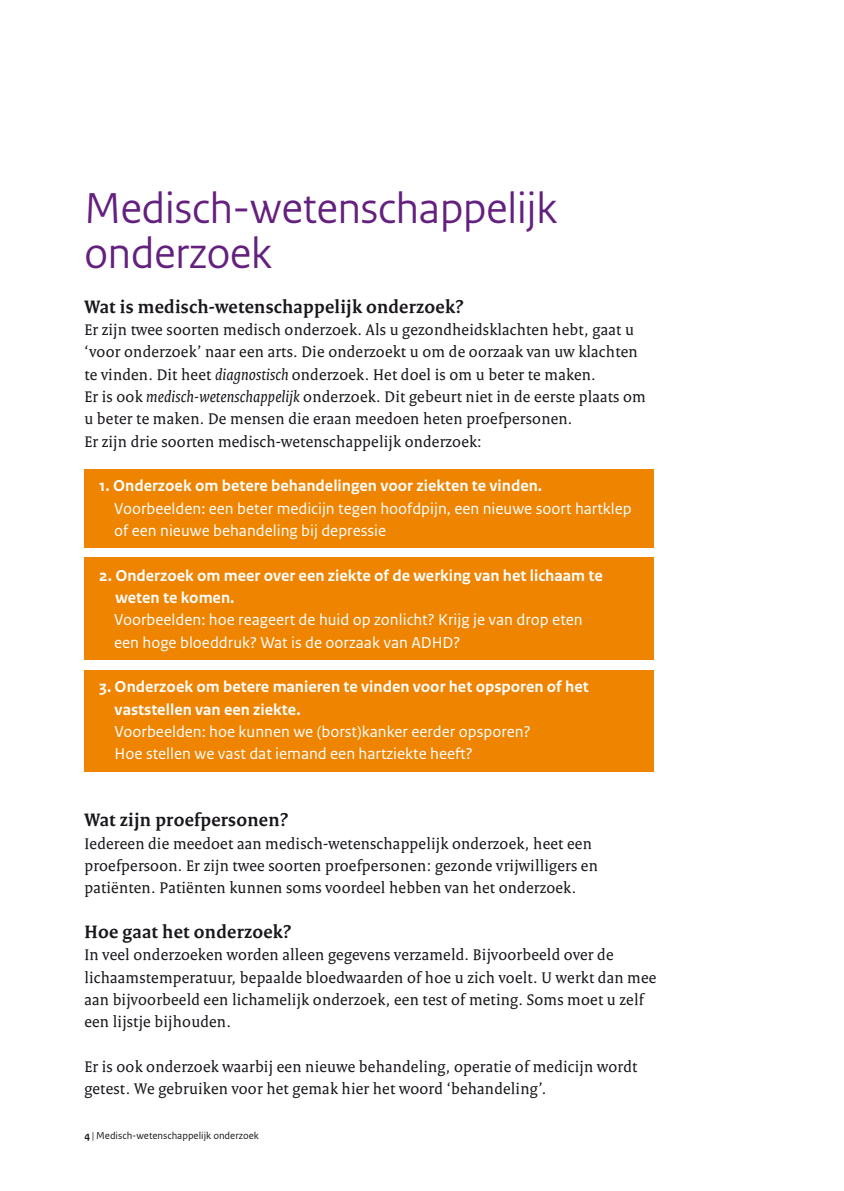
<style>
.page{position:relative;width:844px;height:1191px;background:#fff}
.page>*{position:absolute;margin:0;border:0;box-sizing:border-box;transform-origin:0 0}
._02_-_Kop_niveau_twe{font:45.5px/44.6px "Rijksoverheid Sans Heading";color:#64207e}
._05_-_Tussenkop_nive{font:700 19.25px "Rijksoverheid Serif";letter-spacing:.015em;color:#1a171c}
._08_-_Plat{font:16.62px/22.4px "Rijksoverheid Serif";letter-spacing:.015em;color:#1a171c}
._16_-_Kader_plat{font:16.62px/22.4px "Rijksoverheid Sans Text";color:#fff}
._15_-_Kader_kop{font:16.62px/22.4px "Rijksoverheid Sans Text";color:#fff}
._15_-_Kader_kop-2{font:700 16.62px/22.4px "Rijksoverheid Sans Text";color:#fff}
.t1{font:10.5px "Rijksoverheid Sans Text";color:#1a171c}
.s1{font-style:italic}
.s2{font-weight:700}
</style>
<div class="page">
<div style="left:84px;top:557px;width:570px;height:102px;background:#ef8400"></div>
<div style="left:84px;top:670px;width:570px;height:101px;background:#ef8400"></div>
<div style="left:84px;top:469px;width:570px;height:79px;background:#ef8400"></div>
<p class="_02_-_Kop_niveau_twe" style="left:84px;top:187px;width:474px">Medisch-wetenschappelijk onderzoek</p>
<p class="_05_-_Tussenkop_nive" style="left:84px;top:295px;width:380px">Wat is medisch-wetenschappelijk onderzoek?</p>
<p class="_08_-_Plat" style="left:84px;top:318px;width:554px">Er zijn twee soorten medisch onderzoek. Als u gezondheidsklachten hebt, gaat u ‘voor onderzoek’ naar een arts. Die onderzoekt u om de oorzaak van uw klachten te vinden. Dit heet <span class="s1">diagnostisch</span> onderzoek. Het doel is om u beter te maken.</p>
<p class="_08_-_Plat" style="left:84px;top:385px;width:562px">Er is ook <span class="s1">medisch-wetenschappelijk</span> onderzoek. Dit gebeurt niet in de eerste plaats om u beter te maken. De mensen die eraan meedoen heten proefpersonen.</p>
<p class="_08_-_Plat" style="left:84px;top:430px;width:399px">Er zijn drie soorten medisch-wetenschappelijk onderzoek:</p>
<p class="_15_-_Kader_kop-2" style="left:99px;top:475px;width:444px">1. Onderzoek om betere behandelingen voor ziekten te vinden.</p>
<p class="_16_-_Kader_plat" style="left:114px;top:497px;width:519px">Voorbeelden: een beter medicijn tegen hoofdpijn, een nieuwe soort hartklep of een nieuwe behandeling bij depressie</p>
<p class="_15_-_Kader_kop-2" style="left:115px;top:564px;width:489px;text-indent:-16px">2. Onderzoek om meer over een ziekte of de werking van het lichaam te weten te komen.</p>
<p class="_16_-_Kader_plat" style="left:114px;top:609px;width:470px">Voorbeelden: hoe reageert de huid op zonlicht? Krijg je van drop eten een hoge bloeddruk? Wat is de oorzaak van ADHD?</p>
<p class="_15_-_Kader_kop" style="left:115px;top:676px;width:475px;text-indent:-15px"><span class="s2">3. Onderzoek om betere manieren te vinden voor het opsporen of het vaststellen van een ziekte.<br></span>Voorbeelden: hoe kunnen we (borst)kanker eerder opsporen?<br>Hoe stellen we vast dat iemand een hartziekte heeft?</p>
<p class="_05_-_Tussenkop_nive" style="left:84px;top:808px;width:205px">Wat zijn proefpersonen?</p>
<p class="_08_-_Plat" style="left:84px;top:832px;width:515px">Iedereen die meedoet aan medisch-wetenschappelijk onderzoek, heet een proefpersoon. Er zijn twee soorten proefpersonen: gezonde vrijwilligers en patiënten. Patiënten kunnen soms voordeel hebben van het onderzoek.</p>
<p class="_05_-_Tussenkop_nive" style="left:84px;top:920px;width:208px">Hoe gaat het onderzoek?</p>
<p class="_08_-_Plat" style="left:84px;top:943px;width:573px">In veel onderzoeken worden alleen gegevens verzameld. Bijvoorbeeld over de lichaamstemperatuur, bepaalde bloedwaarden of hoe u zich voelt. U werkt dan mee aan bijvoorbeeld een lichamelijk onderzoek, een test of meting. Soms moet u zelf een lijstje bijhouden.</p>
<p class="_08_-_Plat" style="left:84px;top:1055px;width:554px">Er is ook onderzoek waarbij een nieuwe behandeling, operatie of medicijn wordt getest. We gebruiken voor het gemak hier het woord ‘behandeling’.</p>
<p class="t1" style="left:84px;top:1129px;width:176px"><span class="s2">4</span> <span class="s1">|</span> Medisch-wetenschappelijk onderzoek</p>
</div>
